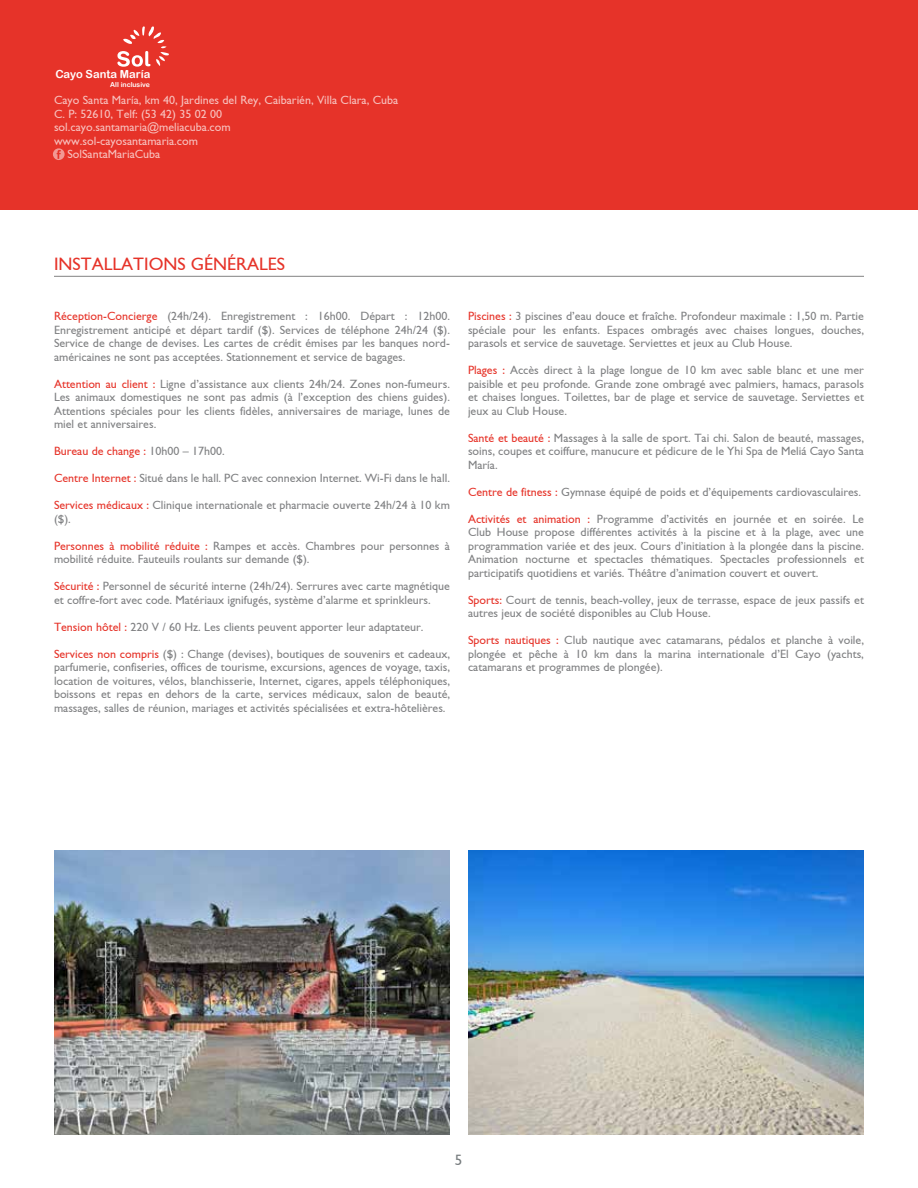
<style>
.page{position:relative;width:918px;height:1188px;background:#fff}
.page>*{position:absolute;margin:0;border:0;box-sizing:border-box;transform-origin:0 0}
.t1{font:18px "Gill Sans";color:#e63329}
.t2{font:15px "Gill Sans";color:#767b7d}
.t3{font:12px/13.5px "Gill Sans";color:#808183;text-align:justify}
.t4{font:12px "Gill Sans";color:#fff}
.t5{font:12px "Gill Sans";color:#e63329}
.t6{font:11.25px "Arial Rounded MT Bold";color:#fff}
.t7{font:6.9px "Arial Rounded MT Bold";color:#fff}
.s1{color:#e63329}
.s2{color:#808183}
</style>
<div class="page">
<div style="left:0;top:0;width:918px;height:210px;background:#e63329"></div>
<svg style="left:53px;top:148px;width:12px;height:12px"></svg>
<svg style="left:117px;top:26px;width:52px;height:41px"></svg>
<img style="left:54px;top:851px;width:396px;height:283px">
<img style="left:468px;top:851px;width:396px;height:283px">
<hr style="left:54px;top:276px;width:810px;height:1px;background:#000">
<p class="t6" style="left:55px;top:67px;width:96px">Cayo Santa María</p>
<p class="t7" style="left:110px;top:81px;width:41px">All inclusive</p>
<p class="t4" style="left:54px;top:93px;width:346px">Cayo Santa María, km 40, Jardines del Rey, Caibarién, Villa Clara, Cuba</p>
<p class="t4" style="left:54px;top:107px;width:170px">C. P: 52610, Telf: (53 42) 35 02 00</p>
<p class="t4" style="left:54px;top:120px;width:178px">sol.cayo.santamaria@meliacuba.com</p>
<p class="t4" style="left:54px;top:134px;width:146px">www.sol-cayosantamaria.com</p>
<p class="t4" style="left:67px;top:147px;width:95px">SolSantaMariaCuba</p>
<h1 class="t1" style="left:54px;top:254px;width:233px">INSTALLATIONS GÉNÉRALES</h1>
<p class="t3" style="left:54px;top:309px;width:398px"><span class="s1">Réception-Concierge</span> (24h/24). Enregistrement : 16h00. Départ : 12h00.<br>Enregistrement anticipé et départ tardif ($). Services de téléphone 24h/24 ($).<br>Service de change de devises. Les cartes de crédit émises par les banques nord&shy;américaines ne sont pas acceptées. Stationnement et service de bagages.</p>
<p class="t3" style="left:54px;top:377px;width:398px"><span class="s1">Attention au client :</span> Ligne d’assistance aux clients 24h/24. Zones non-fumeurs.<br>Les animaux domestiques ne sont pas admis (à l’exception des chiens guides).<br>Attentions spéciales pour les clients fidèles, anniversaires de mariage, lunes de miel et anniversaires.</p>
<p class="t5" style="left:54px;top:444px;width:172px">Bureau de change : <span class="s2">10h00 – 17h00.</span></p>
<p class="t3" style="left:54px;top:471px;width:397px"><span class="s1">Centre Internet :</span> Situé dans le hall. PC avec connexion Internet. Wi-Fi dans le hall.</p>
<p class="t3" style="left:54px;top:498px;width:397px"><span class="s1">Services médicaux :</span> Clinique internationale et pharmacie ouverte 24h/24 à 10 km ($).</p>
<p class="t3" style="left:54px;top:539px;width:398px"><span class="s1">Personnes à mobilité réduite :</span> Rampes et accès. Chambres pour personnes à mobilité réduite. Fauteuils roulants sur demande ($).</p>
<p class="t3" style="left:54px;top:579px;width:397px"><span class="s1">Sécurité :</span> Personnel de sécurité interne (24h/24). Serrures avec carte magnétique et coffre-fort avec code. Matériaux ignifugés, système d’alarme et sprinkleurs.</p>
<p class="t3" style="left:54px;top:620px;width:371px"><span class="s1">Tension hôtel :</span> 220 V / 60 Hz. Les clients peuvent apporter leur adaptateur.</p>
<p class="t3" style="left:54px;top:647px;width:398px"><span class="s1">Services non compris</span> ($) : Change (devises), boutiques de souvenirs et cadeaux, parfumerie, confiseries, offices de tourisme, excursions, agences de voyage, taxis, location de voitures, vélos, blanchisserie, Internet, cigares, appels téléphoniques, boissons et repas en dehors de la carte, services médicaux, salon de beauté, massages, salles de réunion, mariages et activités spécialisées et extra-hôtelières.</p>
<p class="t3" style="left:468px;top:309px;width:398px"><span class="s1">Piscines :</span> 3 piscines d’eau douce et fraîche. Profondeur maximale : 1,50 m. Partie spéciale pour les enfants. Espaces ombragés avec chaises longues, douches, parasols et service de sauvetage. Serviettes et jeux au Club House.</p>
<p class="t3" style="left:468px;top:363px;width:398px"><span class="s1">Plages :</span> Accès direct à la plage longue de 10 km avec sable blanc et une mer paisible et peu profonde. Grande zone ombragé avec palmiers, hamacs, parasols et chaises longues. Toilettes, bar de plage et service de sauvetage. Serviettes et jeux au Club House.</p>
<p class="t3" style="left:468px;top:431px;width:398px"><span class="s1">Santé et beauté :</span> Massages à la salle de sport. Tai chi. Salon de beauté, massages, soins, coupes et coiffure, manucure et pédicure de le Yhi Spa de Meliá Cayo Santa María.</p>
<p class="t3" style="left:468px;top:485px;width:395px"><span class="s1">Centre de fitness :</span> Gymnase équipé de poids et d’équipements cardiovasculaires.</p>
<p class="t3" style="left:468px;top:512px;width:398px"><span class="s1">Activités et animation :</span> Programme d’activités en journée et en soirée. Le Club House propose différentes activités à la piscine et à la plage, avec une programmation variée et des jeux. Cours d’initiation à la plongée dans la piscine.<br>Animation nocturne et spectacles thématiques. Spectacles professionnels et participatifs quotidiens et variés. Théâtre d’animation couvert et ouvert.</p>
<p class="t3" style="left:468px;top:593px;width:397px"><span class="s1">Sports:</span> Court de tennis, beach-volley, jeux de terrasse, espace de jeux passifs et autres jeux de société disponibles au Club House.</p>
<p class="t3" style="left:468px;top:633px;width:397px"><span class="s1">Sports nautiques :</span> Club nautique avec catamarans, pédalos et planche à voile, plongée et pêche à 10 km dans la marina internationale d’El Cayo (yachts, catamarans et programmes de plongée).</p>
<p class="t2" style="left:455px;top:1151px;width:9px">5</p>
</div>
